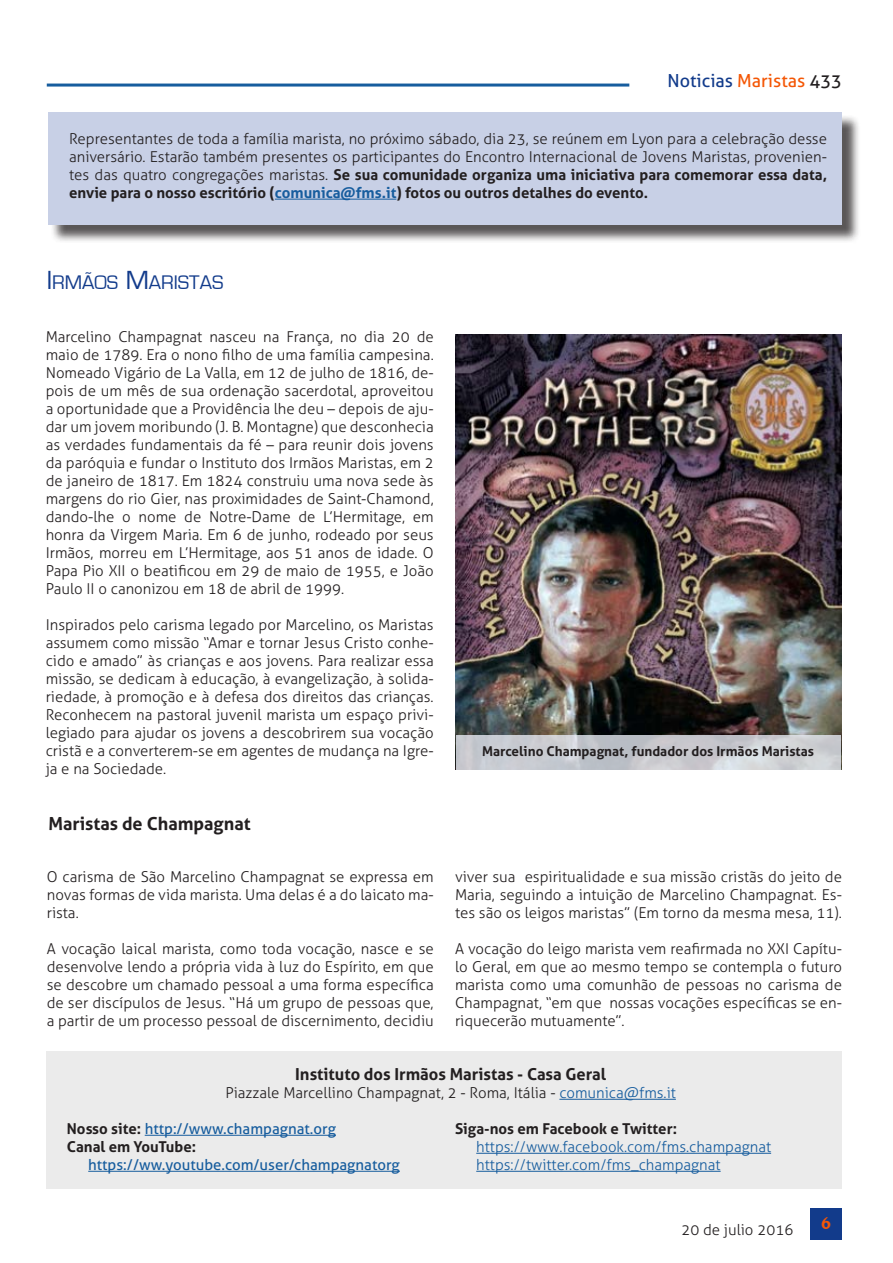
<style>
.page{position:relative;width:893px;height:1263px;background:#fff}
.page>*{position:absolute;margin:0;border:0;box-sizing:border-box;transform-origin:0 0}
.Titolo{font:20.25px "Eurostile";color:#123b8b}
.Testo_normal{font:700 18px "Aller";color:#231f20}
.t1{font:18px "Aller";color:#123b8b}
.t2{font:700 18px "Novarese IT Cby BT";color:#f45706}
.Testo_sinEspacio{font:700 16.5px "Aller";color:#231f20}
.Testo_normal-2{font:300 15px/18px "Aller";color:#231f20;text-align:justify}
.Testo_sinEspacio-2{font:15px "Aller";color:#175d9e}
.Testo_sinEspacio-3{font:300 15px "Aller";color:#175d9e}
.Testo_sinEspacio-4{font:300 15px "Aller";color:#231f20}
.Testo_sinEspacio-5{font:700 15px "Aller";color:#231f20}
.DidacaliaFotos{font:700 13.5px "Aller";color:#231f20}
.s1{color:#f45706}
.s2{color:#231f20}
.s3{font-weight:700}
.s4{font-weight:700;color:#175d9e}
.s5{font-size:27px}
.s6{color:#175d9e}
.s7{font-weight:700;color:#231f20}
</style>
<div class="page">
<hr style="left:47px;top:84px;width:582px;height:3px;background:#175d9e">
<div style="left:810px;top:1208px;width:32px;height:31px;background:#123b8b"></div>
<div style="left:47px;top:1051px;width:795px;height:138px;background:#ebebeb"></div>
<hr style="left:559px;top:1099px;width:117px;height:1px;background:#175d9e">
<hr style="left:145px;top:1135px;width:191px;height:1px;background:#175d9e">
<hr style="left:88px;top:1171px;width:312px;height:1px;background:#175d9e">
<hr style="left:476px;top:1153px;width:295px;height:1px;background:#175d9e">
<hr style="left:476px;top:1171px;width:245px;height:1px;background:#175d9e">
<img style="left:455px;top:335px;width:387px;height:434px">
<div style="left:51px;top:114px;width:810px;height:130px;background:#231f20;opacity:.75"></div>
<div style="left:48px;top:112px;width:794px;height:113px;background:#c8d0e6"></div>
<hr style="left:275px;top:199px;width:121px;height:1px;background:#175d9e">
<svg style="left:456px;top:735px;width:385px;height:34px;background:#c8cad0"></svg>
<p class="t1" style="left:667px;top:69px;width:176px">Noticias <span class="s1">Maristas</span> <span class="s2">433</span></p>
<p class="Testo_normal-2" style="left:69px;top:130px;width:759px">Representantes de toda a família marista, no próximo sábado, dia 23, se reúnem em Lyon para a celebração desse aniversário. Estarão também presentes os participantes do Encontro Internacional de Jovens Maristas, provenien&shy;tes das quatro congregações maristas. <span class="s3">Se sua comunidade organiza uma iniciativa para comemorar essa data, envie para o nosso escritório (</span><span class="s4">comunica@fms.it</span><span class="s3">) fotos ou outros detalhes do evento.</span></p>
<p class="Titolo" style="left:47px;top:272px;width:178px"><span class="s5">I</span> RMÃOS <span class="s5">M</span>ARISTAS</p>
<p class="Testo_normal-2" style="left:46px;top:328px;width:390px">Marcelino Champagnat nasceu na França, no dia 20 de maio de 1789. Era o nono filho de uma família campesina.<br>Nomeado Vigário de La Valla, em 12 de julho de 1816, de&shy;pois de um mês de sua ordenação sacerdotal, aproveitou a oportunidade que a Providência lhe deu – depois de aju&shy;dar um jovem moribundo (J. B. Montagne) que desconhecia as verdades fundamentais da fé – para reunir dois jovens da paróquia e fundar o Instituto dos Irmãos Maristas, em 2 de janeiro de 1817. Em 1824 construiu uma nova sede às margens do rio Gier, nas proximidades de Saint-Chamond, dando-lhe o nome de Notre-Dame de L’Hermitage, em honra da Virgem Maria. Em 6 de junho, rodeado por seus Irmãos, morreu em L’Hermitage, aos 51 anos de idade. O Papa Pio XII o beatificou em 29 de maio de 1955, e João Paulo II o canonizou em 18 de abril de 1999.</p>
<p class="Testo_normal-2" style="left:46px;top:616px;width:390px">Inspirados pelo carisma legado por Marcelino, os Maristas assumem como missão “Amar e tornar Jesus Cristo conhe&shy;cido e amado” às crianças e aos jovens. Para realizar essa missão, se dedicam à educação, à evangelização, à solida&shy;riedade, à promoção e à defesa dos direitos das crianças.<br>Reconhecem na pastoral juvenil marista um espaço privi&shy;legiado para ajudar os jovens a descobrirem sua vocação cristã e a converterem-se em agentes de mudança na Igre&shy;ja e na Sociedade.</p>
<p class="Testo_normal" style="left:48px;top:812px;width:204px">Maristas de Champagnat</p>
<p class="Testo_normal-2" style="left:47px;top:868px;width:388px">O carisma de São Marcelino Champagnat se expressa em novas formas de vida marista. Uma delas é a do laicato ma&shy;rista.</p>
<p class="Testo_normal-2" style="left:47px;top:940px;width:388px">A vocação laical marista, como toda vocação, nasce e se desenvolve lendo a própria vida à luz do Espírito, em que se descobre um chamado pessoal a uma forma específica de ser discípulos de Jesus. “Há um grupo de pessoas que, a partir de um processo pessoal de discernimento, decidiu</p>
<p class="DidacaliaFotos" style="left:482px;top:742px;width:333px">Marcelino Champagnat, fundador dos Irmãos Maristas</p>
<p class="Testo_normal-2" style="left:455px;top:868px;width:388px">viver sua espiritualidade e sua missão cristãs do jeito de Maria, seguindo a intuição de Marcelino Champagnat. Es&shy;tes são os leigos maristas” (Em torno da mesma mesa, 11).</p>
<p class="Testo_normal-2" style="left:455px;top:940px;width:388px">A vocação do leigo marista vem reafirmada no XXI Capítu&shy;lo Geral, em que ao mesmo tempo se contempla o futuro marista como uma comunhão de pessoas no carisma de Champagnat, “em que nossas vocações específicas se en&shy;riquecerão mutuamente”.</p>
<p class="Testo_sinEspacio" style="left:295px;top:1064px;width:312px">Instituto dos Irmãos Maristas - Casa Geral</p>
<p class="Testo_sinEspacio-4" style="left:226px;top:1084px;width:452px">Piazzale Marcellino Champagnat, 2 - Roma, Itália - <span class="s6">comunica@fms.it</span></p>
<p class="Testo_sinEspacio-2" style="left:67px;top:1120px;width:270px"><span class="s7">Nosso site:</span> http://www.champagnat.org</p>
<p class="Testo_sinEspacio-5" style="left:67px;top:1137px;width:131px">Canal em YouTube:</p>
<p class="Testo_sinEspacio-2" style="left:88px;top:1156px;width:313px">https://ww.youtube.com/user/champagnatorg</p>
<p class="Testo_sinEspacio-5" style="left:455px;top:1119px;width:224px">Siga-nos em Facebook e Twitter:</p>
<p class="Testo_sinEspacio-3" style="left:476px;top:1138px;width:296px">https://www.facebook.com/fms.champagnat</p>
<p class="Testo_sinEspacio-3" style="left:476px;top:1156px;width:246px">https://twitter.com/fms_champagnat</p>
<p class="Testo_normal-2" style="left:681px;top:1220px;width:114px">20 de julio 2016</p>
<p class="t2" style="left:821px;top:1212px;width:12px">6</p>
</div>
